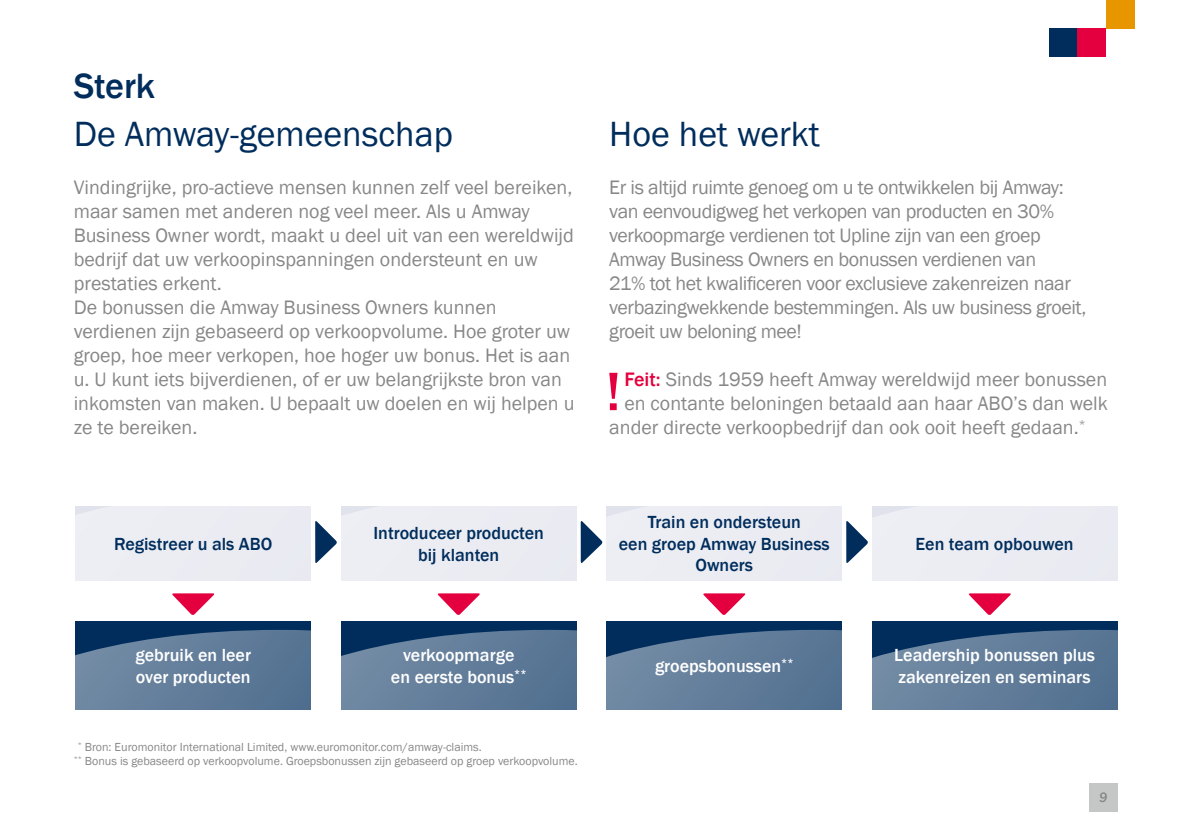
<style>
.page{position:relative;width:1191px;height:840px;background:#fff}
.page>*{position:absolute;margin:0;border:0;box-sizing:border-box;transform-origin:0 0}
.t1{font:500 56px "Franklin Gothic";color:#e4003e}
.t2{font:36px "Franklin Gothic";color:#002d5c}
.t3{font:500 36px "Franklin Gothic";letter-spacing:-.005em;color:#002d5c}
.t4{font:20px/24px "Franklin Gothic";color:#868786}
.t5{font:20px/24px "Franklin Gothic";letter-spacing:-.02em;color:#868786}
.t6{font:500 18px/21.6px "Franklin Gothic";color:#fff}
.t7{font:500 18px/21.6px "Franklin Gothic";color:#002d5c;text-align:center}
.t8{font:italic 500 14px "Franklin Gothic";color:#868786}
.t9{font:12px/14.4px "Franklin Gothic";color:#868786}
.s1{font-weight:500;color:#e4003e}
</style>
<div class="page">
<div style="left:1049px;top:28px;width:28px;height:29px;background:#002d5c"></div>
<div style="left:1077px;top:28px;width:29px;height:29px;background:#e4003e"></div>
<div style="left:1106px;top:0;width:28px;height:28px;background:#e89600"></div>
<div style="left:606px;top:621px;width:236px;height:88px;background:#002d5c"></div>
<svg style="left:606px;top:629px;width:236px;height:80px;background:#577593"></svg>
<div style="left:872px;top:621px;width:245px;height:88px;background:#002d5c"></div>
<svg style="left:872px;top:629px;width:245px;height:80px;background:#577493"></svg>
<div style="left:341px;top:621px;width:235px;height:88px;background:#002d5c"></div>
<svg style="left:341px;top:629px;width:235px;height:80px;background:#587593"></svg>
<div style="left:75px;top:621px;width:236px;height:88px;background:#002d5c"></div>
<svg style="left:75px;top:629px;width:236px;height:80px;background:#587593"></svg>
<svg style="left:172px;top:593px;width:43px;height:22px"></svg>
<svg style="left:437px;top:593px;width:43px;height:22px"></svg>
<svg style="left:703px;top:593px;width:43px;height:22px"></svg>
<svg style="left:968px;top:593px;width:43px;height:22px"></svg>
<svg style="left:75px;top:506px;width:1042px;height:74px;background:#e7e9f0"></svg>
<div style="left:1089px;top:782px;width:28px;height:28px;background:#c5c6c6"></div>
<h2 class="t3" style="left:74px;top:63px;width:83px">Sterk</h2>
<h2 class="t2" style="left:74px;top:111px;width:381px">De Amway-gemeenschap</h2>
<p class="t4" style="left:74px;top:175px;width:502px">Vindingrijke, pro-actieve mensen kunnen zelf veel bereiken, maar samen met anderen nog veel meer. Als u Amway Business Owner wordt, maakt u deel uit van een wereldwijd bedrijf dat uw verkoopinspanningen ondersteunt en uw prestaties erkent.<br>De bonussen die Amway Business Owners kunnen verdienen zijn gebaseerd op verkoopvolume. Hoe groter uw groep, hoe meer verkopen, hoe hoger uw bonus. Het is aan u. U kunt iets bijverdienen, of er uw belangrijkste bron van inkomsten van maken. U bepaalt uw doelen en wij helpen u ze te bereiken.</p>
<p class="t7" style="left:114px;top:533px;width:160px">Registreer u als ABO</p>
<p class="t6" style="left:135px;top:644px;width:117px">gebruik en leer over producten</p>
<p class="t7" style="left:373px;top:522px;width:172px">Introduceer producten bij klanten</p>
<p class="t6" style="left:391px;top:644px;width:137px;text-align:center">verkoopmarge<br>en eerste bonus<sup>**</sup></p>
<p class="t9" style="left:74px;top:739px;width:505px;text-indent:4px"><sup>*</sup> Bron: Euromonitor International Limited, www.euromonitor.com/amway-claims.<br><sup>**</sup> Bonus is gebaseerd op verkoopvolume. Groepsbonussen zijn gebaseerd op groep verkoopvolume.</p>
<h2 class="t2" style="left:609px;top:111px;width:212px">Hoe het werkt</h2>
<p class="t5" style="left:609px;top:175px;width:478px">Er is altijd ruimte genoeg om u te ontwikkelen bij Amway: van eenvoudigweg het verkopen van producten en 30% verkoopmarge verdienen tot Upline zijn van een groep Amway Business Owners en bonussen verdienen van<br>21% tot het kwalificeren voor exclusieve zakenreizen naar verbazingwekkende bestemmingen. Als uw business groeit, groeit uw beloning mee!</p>
<h1 class="t1" style="left:605px;top:356px;width:17px">!</h1>
<p class="t4" style="left:624px;top:367px;width:484px"><span class="s1">Feit:</span> Sinds 1959 heeft Amway wereldwijd meer bonussen</p>
<p class="t4" style="left:624px;top:391px;width:485px">en contante beloningen betaald aan haar ABO’s dan welk</p>
<p class="t4" style="left:609px;top:415px;width:478px">ander directe verkoopbedrijf dan ook ooit heeft gedaan.<sup>*</sup></p>
<p class="t7" style="left:619px;top:511px;width:212px">Train en ondersteun<br>een groep Amway Business<br>Owners</p>
<p class="t7" style="left:915px;top:533px;width:159px">Een team opbouwen</p>
<p class="t6" style="left:655px;top:655px;width:140px">groepsbonussen<sup>**</sup></p>
<p class="t6" style="left:894px;top:644px;width:202px">Leadership bonussen plus zakenreizen en seminars</p>
<p class="t8" style="left:1099px;top:788px;width:10px">9</p>
</div>
